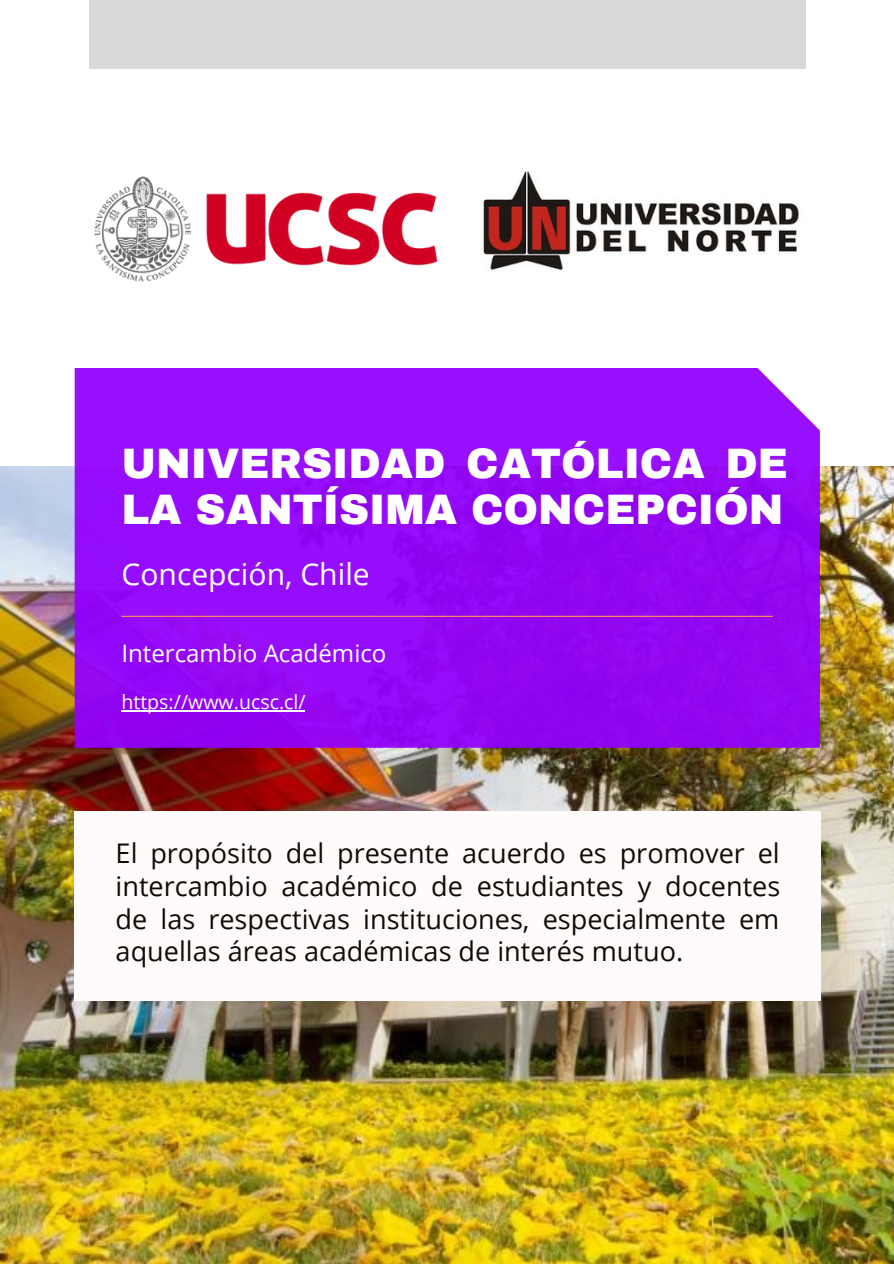
<style>
.page{position:relative;width:894px;height:1264px;background:#fff}
.page>*{position:absolute;margin:0;border:0;box-sizing:border-box;transform-origin:0 0}
.t1{font:900 41.7px/46.2px "Archivo";color:#fff}
.t2{font:30px "Open Sans";color:#fff}
.t3{font:27px/32.7px "Open Sans";color:#100c0a;text-align:justify}
.t4{font:24px "Open Sans";color:#fff}
.t5{font:19.5px "Open Sans";color:#fff}
</style>
<div class="page">
<img style="left:0;top:467px;width:893px;height:796px">
<div style="left:89px;top:0;width:717px;height:69px;background:#d9d9d9"></div>
<img style="left:483px;top:171px;width:317px;height:99px">
<div style="left:75px;top:811px;width:745px;height:189px;background:#fffbfb"></div>
<svg style="left:75px;top:368px;width:744px;height:379px;background:#950bf7"></svg>
<hr style="left:121px;top:615px;width:651px;height:2px;background:#ff914d">
<img style="left:94px;top:176px;width:344px;height:106px">
<hr style="left:121px;top:710px;width:184px;height:1px;background:#fff">
<p class="t1" style="left:121px;top:440px;width:667px">UNIVERSIDAD CATÓLICA DE<br>LA SANTÍSIMA CONCEPCIÓN</p>
<p class="t2" style="left:121px;top:552px;width:250px">Concepción, Chile</p>
<p class="t4" style="left:121px;top:636px;width:266px">Intercambio Académico</p>
<p class="t5" style="left:121px;top:688px;width:186px">https://www.ucsc.cl/</p>
<p class="t3" style="left:116px;top:836px;width:666px">El propósito del presente acuerdo es promover el intercambio académico de estudiantes y docentes de las respectivas instituciones, especialmente em aquellas áreas académicas de interés mutuo.</p>
</div>
